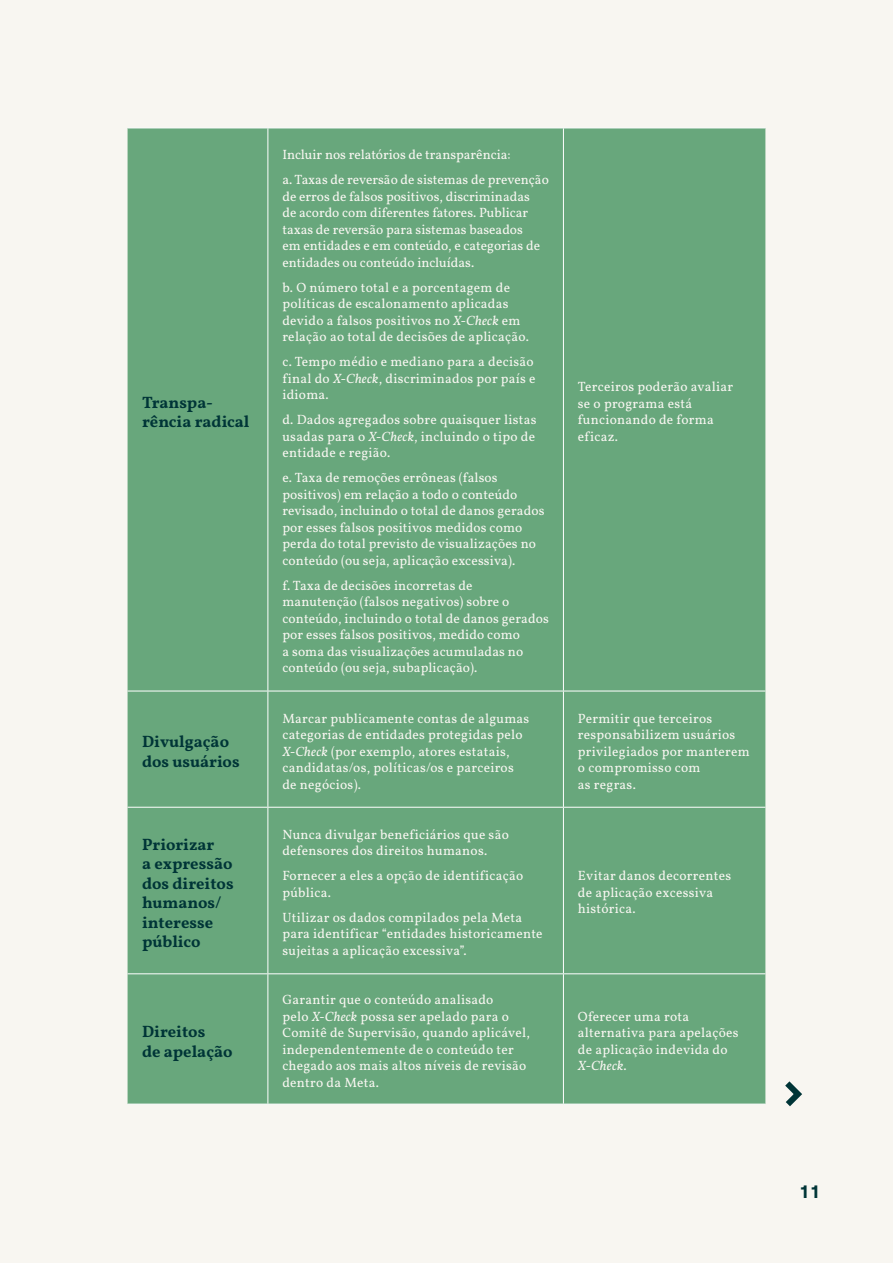
<style>
.page{position:relative;width:893px;height:1263px;background:#f8f6f1}
.page>*{position:absolute;margin:0;border:0;box-sizing:border-box;transform-origin:0 0}
.t1{font:900 18px "HK Grotesk";color:#003537}
.t2{font:700 16.5px/19.5px "Vollkorn";color:#003537}
.t3{font:13.5px/16.5px "Vollkorn";letter-spacing:.02em;color:#f8f6f1}
.t4{font:13.5px/16.5px "Vollkorn";color:#f8f6f1}
.s1{font-style:italic}
</style>
<div class="page">
<div style="left:128px;top:129px;width:637px;height:975px;background:#68a77c"></div>
<hr style="left:128px;top:128px;width:140px;height:1px;background:#fff">
<hr style="left:268px;top:128px;width:295px;height:1px;background:#fff">
<hr style="left:267px;top:128px;width:1px;height:563px;background:#fff">
<hr style="left:563px;top:128px;width:202px;height:1px;background:#fff">
<hr style="left:563px;top:128px;width:1px;height:563px;background:#fff">
<hr style="left:128px;top:691px;width:140px;height:1px;background:#fff">
<hr style="left:268px;top:691px;width:295px;height:1px;background:#fff">
<hr style="left:267px;top:691px;width:1px;height:116px;background:#fff">
<hr style="left:563px;top:691px;width:202px;height:1px;background:#fff">
<hr style="left:563px;top:691px;width:1px;height:116px;background:#fff">
<hr style="left:128px;top:807px;width:140px;height:1px;background:#fff">
<hr style="left:268px;top:807px;width:295px;height:1px;background:#fff">
<hr style="left:267px;top:807px;width:1px;height:166px;background:#fff">
<hr style="left:563px;top:807px;width:202px;height:1px;background:#fff">
<hr style="left:563px;top:807px;width:1px;height:166px;background:#fff">
<hr style="left:128px;top:973px;width:140px;height:1px;background:#fff">
<hr style="left:268px;top:973px;width:295px;height:1px;background:#fff">
<hr style="left:267px;top:974px;width:1px;height:130px;background:#fff">
<hr style="left:563px;top:973px;width:202px;height:1px;background:#fff">
<hr style="left:563px;top:974px;width:1px;height:130px;background:#fff">
<hr style="left:128px;top:1104px;width:140px;height:1px;background:#fff">
<hr style="left:268px;top:1104px;width:295px;height:1px;background:#fff">
<hr style="left:563px;top:1104px;width:202px;height:1px;background:#fff">
<svg style="left:785px;top:1081px;width:17px;height:26px"></svg>
<p class="t2" style="left:142px;top:391px;width:109px">Transpa&shy;rência radical</p>
<p class="t2" style="left:142px;top:731px;width:99px">Divulgação dos usuários</p>
<p class="t4" style="left:282px;top:146px;width:230px">Incluir nos relatórios de transparência:</p>
<p class="t4" style="left:282px;top:171px;width:268px">a. Taxas de reversão de sistemas de prevenção de erros de falsos positivos, discriminadas<br>de acordo com diferentes fatores. Publicar taxas de reversão para sistemas baseados<br>em entidades e em conteúdo, e categorias de entidades ou conteúdo incluídas.</p>
<p class="t3" style="left:282px;top:278px;width:248px">b. O número total e a porcentagem de políticas de escalonamento aplicadas devido a falsos positivos no <span class="s1">X-Check</span> em relação ao total de decisões de aplicação.</p>
<p class="t3" style="left:282px;top:353px;width:255px">c. Tempo médio e mediano para a decisão final do <span class="s1">X-Check</span>, discriminados por país e idioma.</p>
<p class="t3" style="left:282px;top:411px;width:256px;text-align:justify">d. Dados agregados sobre quaisquer listas usadas para o <span class="s1">X-Check</span>, incluindo o tipo de entidade e região.</p>
<p class="t3" style="left:282px;top:469px;width:264px">e. Taxa de remoções errôneas (falsos positivos) em relação a todo o conteúdo revisado, incluindo o total de danos gerados por esses falsos positivos medidos como perda do total previsto de visualizações no conteúdo (ou seja, aplicação excessiva).</p>
<p class="t3" style="left:282px;top:576px;width:268px">f. Taxa de decisões incorretas de manutenção (falsos negativos) sobre o conteúdo, incluindo o total de danos gerados por esses falsos positivos, medido como<br>a soma das visualizações acumuladas no conteúdo (ou seja, subaplicação).</p>
<p class="t3" style="left:578px;top:377px;width:157px">Terceiros poderão avaliar se o programa está funcionando de forma eficaz.</p>
<p class="t3" style="left:282px;top:709px;width:248px">Marcar publicamente contas de algumas categorias de entidades protegidas pelo <span class="s1">X-Check</span> (por exemplo, atores estatais, candidatas/os, políticas/os e parceiros de negócios).</p>
<p class="t3" style="left:578px;top:709px;width:173px">Permitir que terceiros responsabilizem usuários privilegiados por manterem o compromisso com<br>as regras.</p>
<p class="t2" style="left:142px;top:833px;width:93px">Priorizar<br>a expressão dos direitos humanos/ interesse público</p>
<p class="t3" style="left:282px;top:825px;width:228px">Nunca divulgar beneficiários que são defensores dos direitos humanos.</p>
<p class="t3" style="left:282px;top:867px;width:242px">Fornecer a eles a opção de identificação pública.</p>
<p class="t3" style="left:282px;top:908px;width:262px">Utilizar os dados compilados pela Meta para identificar “entidades historicamente sujeitas a aplicação excessiva”.</p>
<p class="t2" style="left:142px;top:1021px;width:92px">Direitos<br>de apelação</p>
<p class="t3" style="left:282px;top:990px;width:249px">Garantir que o conteúdo analisado<br>pelo <span class="s1">X-Check</span> possa ser apelado para o Comitê de Supervisão, quando aplicável, independentemente de o conteúdo ter chegado aos mais altos níveis de revisão dentro da Meta.</p>
<p class="t3" style="left:578px;top:867px;width:155px">Evitar danos decorrentes de aplicação excessiva histórica.</p>
<p class="t3" style="left:578px;top:1007px;width:162px">Oferecer uma rota alternativa para apelações de aplicação indevida do<br><span class="s1">X-Check</span>.</p>
<p class="t1" style="left:799px;top:1178px;width:23px">11</p>
</div>
